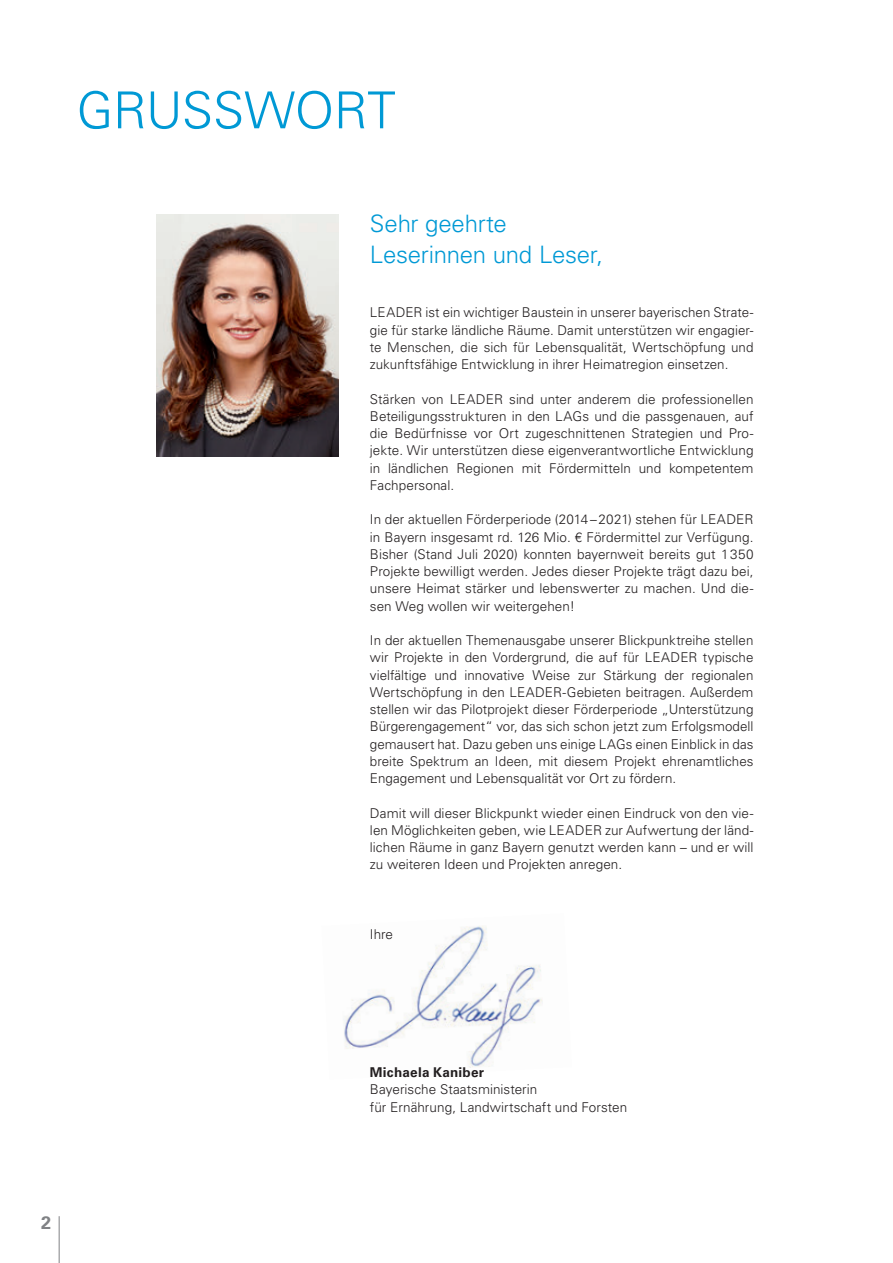
<style>
.page{position:relative;width:893px;height:1263px;background:#fff}
.page>*{position:absolute;margin:0;border:0;box-sizing:border-box;transform-origin:0 0}
.H1_Head{font:300 51px "Univers LT Std";letter-spacing:-.01em;color:#0099d5}
.Grundtext{font:300 24px/31.5px "Univers LT Std";letter-spacing:-.01em;color:#0099d5}
.t1{font:700 18px "Univers LT Std";color:#808285}
.Grundtext-2{font:300 13.5px/17.2px "Univers LT Std";letter-spacing:.005em;color:#231f20;text-align:justify}
.Grundtext-3{font:700 13.5px "Univers LT Std";letter-spacing:.02em;color:#231f20}
</style>
<div class="page">
<img style="left:344px;top:925px;width:199px;height:143px">
<img style="left:156px;top:215px;width:183px;height:241px">
<hr style="left:59px;top:1216px;width:1px;height:47px;background:#808285">
<h2 class="H1_Head" style="left:77px;top:79px;width:321px">GRUSSWORT</h2>
<p class="Grundtext" style="left:370px;top:208px;width:235px">Sehr geehrte<br>Leserinnen und Leser,</p>
<p class="Grundtext-2" style="left:370px;top:304px;width:385px">LEADER ist ein wichtiger Baustein in unserer bayerischen Strate&shy;gie für starke ländliche Räume. Damit unterstützen wir engagier&shy;te Menschen, die sich für Lebensqualität, Wertschöpfung und zukunftsfähige Entwicklung in ihrer Heimatregion einsetzen.</p>
<p class="Grundtext-2" style="left:370px;top:390px;width:385px">Stärken von LEADER sind unter anderem die professionellen Beteiligungsstrukturen in den LAGs und die passgenauen, auf die Bedürfnisse vor Ort zugeschnittenen Strategien und Pro&shy;jekte. Wir unterstützen diese eigenverantwortliche Entwicklung in ländlichen Regionen mit Fördermitteln und kompetentem Fachpersonal.</p>
<p class="Grundtext-2" style="left:370px;top:511px;width:385px">In der aktuellen Förderperiode (2014–2021) stehen für LEADER in Bayern insgesamt rd. 126 Mio. € Fördermittel zur Verfügung.<br>Bisher (Stand Juli 2020) konnten bayernweit bereits gut 1350<br>Projekte bewilligt werden. Jedes dieser Projekte trägt dazu bei, unsere Heimat stärker und lebenswerter zu machen. Und die&shy;sen Weg wollen wir weitergehen!</p>
<p class="Grundtext-2" style="left:370px;top:632px;width:385px">In der aktuellen Themenausgabe unserer Blickpunktreihe stellen wir Projekte in den Vordergrund, die auf für LEADER typische vielfältige und innovative Weise zur Stärkung der regionalen Wertschöpfung in den LEADER-Gebieten beitragen. Außerdem stellen wir das Pilotprojekt dieser Förderperiode „Unterstützung Bürgerengagement“ vor, das sich schon jetzt zum Erfolgsmodell gemausert hat. Dazu geben uns einige LAGs einen Einblick in das breite Spektrum an Ideen, mit diesem Projekt ehrenamtliches Engagement und Lebensqualität vor Ort zu fördern.</p>
<p class="Grundtext-2" style="left:370px;top:804px;width:385px">Damit will dieser Blickpunkt wieder einen Eindruck von den vie&shy;len Möglichkeiten geben, wie LEADER zur Aufwertung der länd&shy;lichen Räume in ganz Bayern genutzt werden kann – und er will zu weiteren Ideen und Projekten anregen.</p>
<p class="Grundtext-2" style="left:370px;top:926px;width:25px">Ihre</p>
<h3 class="t1" style="left:41px;top:1212px;width:12px">2</h3>
<p class="Grundtext-3" style="left:370px;top:1064px;width:116px">Michaela Kaniber</p>
<p class="Grundtext-2" style="left:370px;top:1081px;width:259px">Bayerische Staatsministerin<br>für Ernährung, Landwirtschaft und Forsten</p>
</div>
